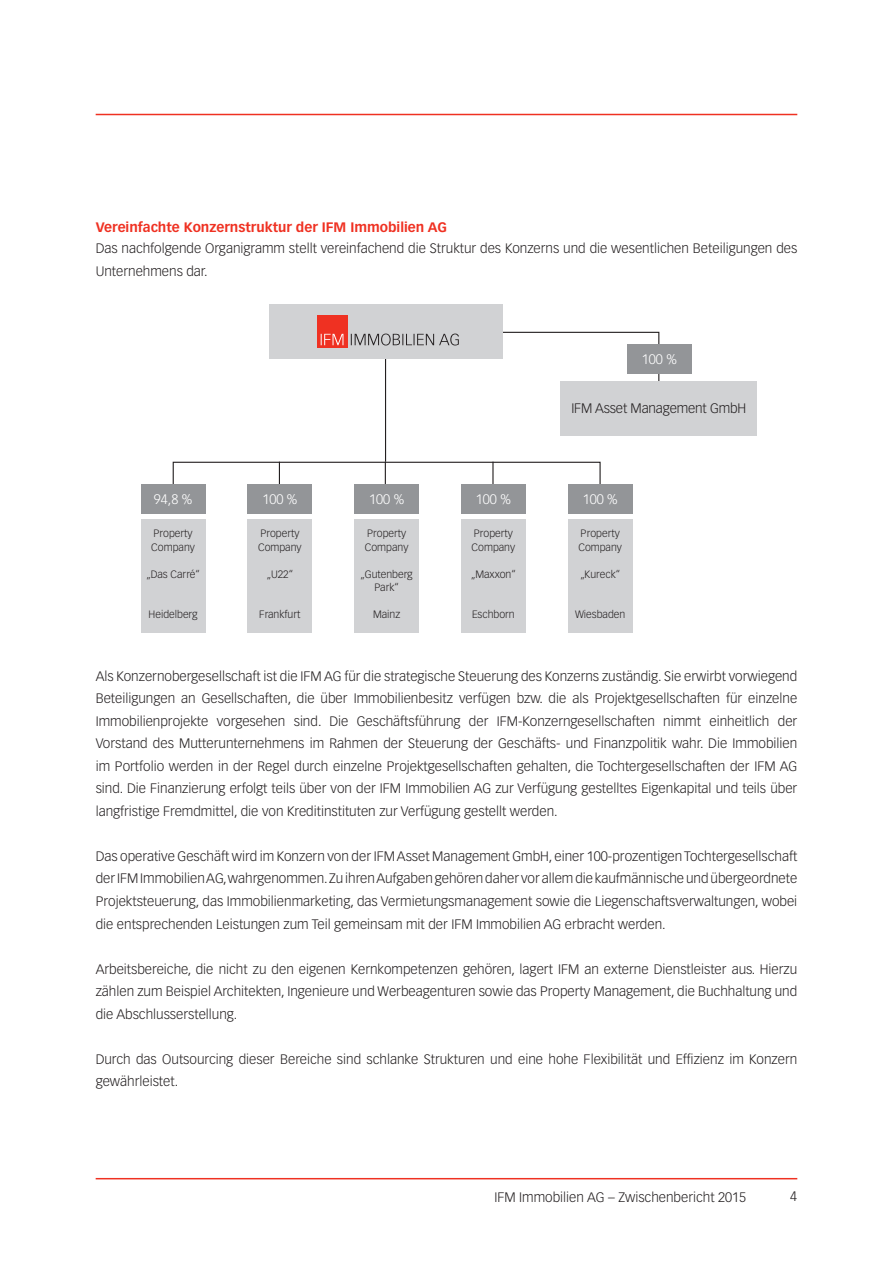
<style>
.page{position:relative;width:893px;height:1263px;background:#fff}
.page>*{position:absolute;margin:0;border:0;box-sizing:border-box;transform-origin:0 0}
.t1{font:300 13.5px/22.5px "Vectora LT Std";color:#231f20;text-align:justify}
.t2{font:700 13.5px "Vectora LT Std";color:#ef3122}
.t3{font:300 13.5px "Vectora LT Std";color:#fff}
.t4{font:300 10.5px/13.5px "Vectora LT Std";color:#231f20}
</style>
<div class="page">
<hr style="left:96px;top:114px;width:701px;height:1px;background:#ef3122">
<hr style="left:96px;top:1178px;width:701px;height:1px;background:#ef3122">
<hr style="left:279px;top:462px;width:1px;height:30px;background:#231f20">
<hr style="left:385px;top:462px;width:1px;height:30px;background:#231f20">
<hr style="left:492px;top:462px;width:2px;height:30px;background:#231f20">
<div style="left:173px;top:462px;width:428px;height:46px;border:1px solid #231f20"></div>
<div style="left:560px;top:381px;width:197px;height:55px;background:#d1d2d4"></div>
<div style="left:627px;top:344px;width:65px;height:29px;background:#939598"></div>
<div style="left:141px;top:484px;width:65px;height:30px;background:#939598"></div>
<div style="left:141px;top:519px;width:65px;height:114px;background:#d1d2d4"></div>
<div style="left:247px;top:484px;width:65px;height:30px;background:#939598"></div>
<div style="left:247px;top:519px;width:65px;height:114px;background:#d1d2d4"></div>
<div style="left:354px;top:484px;width:65px;height:30px;background:#939598"></div>
<div style="left:354px;top:519px;width:65px;height:114px;background:#d1d2d4"></div>
<div style="left:461px;top:484px;width:65px;height:30px;background:#939598"></div>
<div style="left:461px;top:519px;width:65px;height:114px;background:#d1d2d4"></div>
<div style="left:568px;top:484px;width:65px;height:30px;background:#939598"></div>
<div style="left:568px;top:519px;width:65px;height:114px;background:#d1d2d4"></div>
<hr style="left:385px;top:345px;width:1px;height:117px;background:#231f20">
<div style="left:269px;top:304px;width:233px;height:55px;background:#d1d2d4"></div>
<div style="left:317px;top:315px;width:30px;height:33px;background:#ef3122"></div>
<svg style="left:321px;top:334px;width:22px;height:11px"></svg>
<svg style="left:351px;top:331px;width:309px;height:73px"></svg>
<p class="t2" style="left:96px;top:219px;width:353px">Vereinfachte Konzernstruktur der IFM Immobilien AG</p>
<p class="t1" style="left:96px;top:237px;width:703px">Das nachfolgende Organigramm stellt vereinfachend die Struktur des Konzerns und die wesentlichen Beteiligungen des<br>Unternehmens dar.</p>
<p class="t3" style="left:642px;top:351px;width:37px">100 %</p>
<p class="t3" style="left:154px;top:492px;width:40px">94,8 %</p>
<p class="t4" style="left:151px;top:527px;width:45px">Property<br>Company</p>
<p class="t4" style="left:146px;top:567px;width:55px">„Das Carré“</p>
<p class="t4" style="left:149px;top:608px;width:51px">Heidelberg</p>
<p class="t3" style="left:262px;top:492px;width:37px">100 %</p>
<p class="t4" style="left:258px;top:527px;width:45px">Property<br>Company</p>
<p class="t4" style="left:267px;top:567px;width:28px">„U22“</p>
<p class="t4" style="left:259px;top:608px;width:43px">Frankfurt</p>
<p class="t3" style="left:369px;top:492px;width:37px">100 %</p>
<p class="t4" style="left:365px;top:527px;width:45px">Property<br>Company</p>
<p class="t4" style="left:361px;top:567px;width:54px;text-align:center">„Gutenberg<br>Park“</p>
<p class="t4" style="left:373px;top:608px;width:29px">Mainz</p>
<p class="t3" style="left:476px;top:492px;width:37px">100 %</p>
<p class="t4" style="left:472px;top:527px;width:45px">Property<br>Company</p>
<p class="t4" style="left:471px;top:567px;width:46px">„Maxxon“</p>
<p class="t4" style="left:472px;top:608px;width:44px">Eschborn</p>
<p class="t1" style="left:571px;top:398px;width:176px">IFM Asset Management GmbH</p>
<p class="t3" style="left:583px;top:492px;width:37px">100 %</p>
<p class="t4" style="left:578px;top:527px;width:45px">Property<br>Company</p>
<p class="t4" style="left:580px;top:567px;width:41px">„Kureck“</p>
<p class="t4" style="left:575px;top:608px;width:52px">Wiesbaden</p>
<p class="t1" style="left:96px;top:665px;width:703px">Als Konzernobergesellschaft ist die IFM AG für die strategische Steuerung des Konzerns zuständig. Sie erwirbt vorwiegend Beteiligungen an Gesellschaften, die über Immobilienbesitz verfügen bzw. die als Projektgesellschaften für einzelne Immobilienprojekte vorgesehen sind. Die Geschäftsführung der IFM-Konzerngesellschaften nimmt einheitlich der Vorstand des Mutterunternehmens im Rahmen der Steuerung der Geschäfts- und Finanzpolitik wahr. Die Immobilien im Portfolio werden in der Regel durch einzelne Projektgesellschaften gehalten, die Tochtergesellschaften der IFM AG sind. Die Finanzierung erfolgt teils über von der IFM Immobilien AG zur Verfügung gestelltes Eigenkapital und teils über langfristige Fremdmittel, die von Kreditinstituten zur Verfügung gestellt werden.</p>
<p class="t1" style="left:96px;top:845px;width:703px">Das operative Geschäft wird im Konzern von der IFM Asset Management GmbH, einer 100-prozentigen Tochtergesellschaft der IFM Immobilien AG, wahrgenommen. Zu ihren Aufgaben gehören daher vor allem die kaufmännische und übergeordnete Projektsteuerung, das Immobilienmarketing, das Vermietungsmanagement sowie die Liegenschaftsverwaltungen, wobei die entsprechenden Leistungen zum Teil gemeinsam mit der IFM Immobilien AG erbracht werden.</p>
<p class="t1" style="left:96px;top:958px;width:703px">Arbeitsbereiche, die nicht zu den eigenen Kernkompetenzen gehören, lagert IFM an externe Dienstleister aus. Hierzu zählen zum Beispiel Architekten, Ingenieure und Werbeagenturen sowie das Property Management, die Buchhaltung und die Abschlusserstellung.</p>
<p class="t1" style="left:96px;top:1048px;width:703px">Durch das Outsourcing dieser Bereiche sind schlanke Strukturen und eine hohe Flexibilität und Effizienz im Konzern gewährleistet.</p>
<p class="t1" style="left:494px;top:1186px;width:253px">IFM Immobilien AG – Zwischenbericht 2015</p>
<p class="t1" style="left:790px;top:1185px;width:9px">4</p>
</div>
